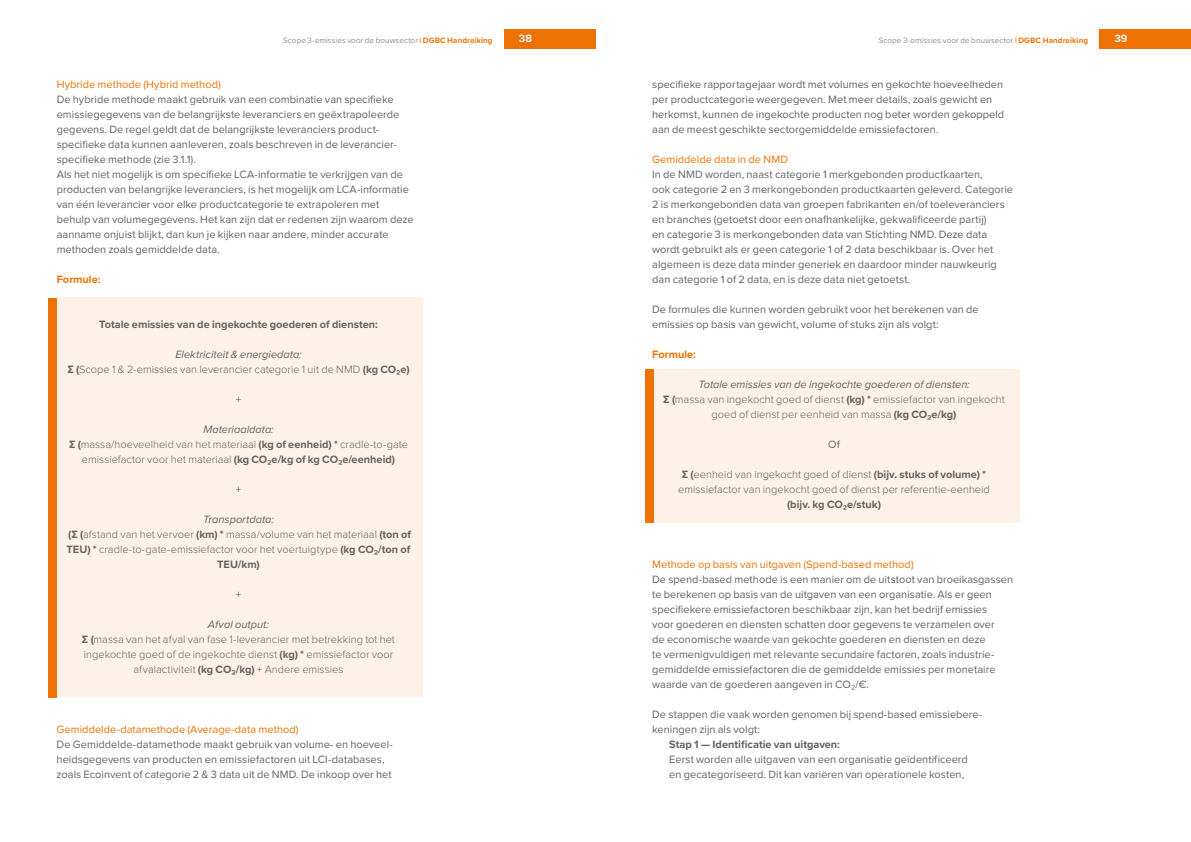
<style>
.page{position:relative;width:1191px;height:842px;background:#fff}
.page>*{position:absolute;margin:0;border:0;box-sizing:border-box;transform-origin:0 0}
.t1{font:11px/15px "Proxima Nova";letter-spacing:.005em;color:#646363}
.t2{font:300 11px/15px "Proxima Nova";color:#646363;text-align:center}
.t3{font:11px "Proxima Nova";letter-spacing:.005em;color:#ee7203}
.t4{font:700 11px "Proxima Nova";color:#646363}
.t5{font:700 11px "Proxima Nova";color:#ee7203}
.t6{font:700 11px "Proxima Nova";color:#f1f1f1}
.t7{font:300 8px "Proxima Nova";letter-spacing:.015em;color:#646363}
.s1{font-weight:700;color:#ee7203}
.s2{font-weight:400;font-style:italic}
.s3{font-weight:700}
</style>
<div class="page">
<div style="left:57px;top:298px;width:365px;height:399px;background:#fef2e8"></div>
<div style="left:48px;top:298px;width:9px;height:399px;background:#ee7203"></div>
<div style="left:654px;top:369px;width:365px;height:153px;background:#fef2e8"></div>
<div style="left:645px;top:369px;width:9px;height:153px;background:#ee7203"></div>
<div style="left:503px;top:29px;width:92px;height:20px;background:#ee7203"></div>
<div style="left:1099px;top:29px;width:92px;height:20px;background:#ee7203"></div>
<p class="t7" style="left:283px;top:36px;width:211px">Scope 3-emissies voor de bouwsector <span class="s1">| DGBC Handreiking</span></p>
<p class="t6" style="left:519px;top:30px;width:15px">38</p>
<p class="t7" style="left:878px;top:36px;width:211px">Scope 3-emissies voor de bouwsector <span class="s1">| DGBC Handreiking</span></p>
<p class="t6" style="left:1114px;top:30px;width:15px">39</p>
<p class="t3" style="left:57px;top:76px;width:166px">Hybride methode (Hybrid method)</p>
<p class="t1" style="left:57px;top:91px;width:358px">De hybride methode maakt gebruik van een combinatie van specifieke emissiegegevens van de belangrijkste leveranciers en geëxtrapoleerde gegevens. De regel geldt dat de belangrijkste leveranciers product&shy;specifieke data kunnen aanleveren, zoals beschreven in de leverancier&shy;specifieke methode (zie 3.1.1).<br>Als het niet mogelijk is om specifieke LCA-informatie te verkrijgen van de producten van belangrijke leveranciers, is het mogelijk om LCA-informatie van één leverancier voor elke productcategorie te extrapoleren met behulp van volumegegevens. Het kan zijn dat er redenen zijn waarom deze aanname onjuist blijkt, dan kun je kijken naar andere, minder accurate methoden zoals gemiddelde data.</p>
<p class="t5" style="left:57px;top:271px;width:45px">Formule:</p>
<p class="t4" style="left:99px;top:316px;width:280px">Totale emissies van de ingekochte goederen of diensten:</p>
<p class="t2" style="left:67px;top:347px;width:344px"><span class="s2">Elektriciteit &amp; energiedata:<br></span><span class="s3">Σ (</span>Scope 1 &amp; 2-emissies van leverancier categorie 1 uit de NMD <span class="s3">(kg CO₂e)</span></p>
<p class="t1" style="left:236px;top:391px;width:7px">+</p>
<p class="t2" style="left:69px;top:422px;width:340px"><span class="s2">Materiaaldata:<br></span><span class="s3">Σ (</span>massa/hoeveelheid van het materiaal <span class="s3">(kg of eenheid) *</span> cradle-to-gate emissiefactor voor het materiaal <span class="s3">(kg CO₂e/kg of kg CO₂e/eenheid)</span></p>
<p class="t1" style="left:236px;top:481px;width:7px">+</p>
<p class="t2" style="left:67px;top:512px;width:346px"><span class="s2">Transportdata:<br></span><span class="s3">(Σ (</span>afstand van het vervoer <span class="s3">(km) *</span> massa/volume van het materiaal <span class="s3">(ton of TEU) *</span> cradle-to-gate-emissiefactor voor het voertuigtype <span class="s3">(kg CO₂/ton of TEU/km)</span></p>
<p class="t1" style="left:236px;top:586px;width:7px">+</p>
<p class="t2" style="left:82px;top:617px;width:314px"><span class="s2">Afval output:<br></span><span class="s3">Σ (</span>massa van het afval van fase 1-leverancier met betrekking tot het ingekochte goed of de ingekochte dienst <span class="s3">(kg) *</span> emissiefactor voor afvalactiviteit <span class="s3">(kg CO₂/kg)</span> + Andere emissies</p>
<p class="t3" style="left:57px;top:721px;width:243px">Gemiddelde-datamethode (Average-data method)</p>
<p class="t1" style="left:57px;top:736px;width:337px">De Gemiddelde-datamethode maakt gebruik van volume- en hoeveel&shy;heidsgegevens van producten en emissiefactoren uit LCI-databases, zoals Ecoinvent of categorie 2 &amp; 3 data uit de NMD. De inkoop over het</p>
<p class="t1" style="left:652px;top:76px;width:353px">specifieke rapportagejaar wordt met volumes en gekochte hoeveelheden per productcategorie weergegeven. Met meer details, zoals gewicht en herkomst, kunnen de ingekochte producten nog beter worden gekoppeld aan de meest geschikte sectorgemiddelde emissiefactoren.</p>
<p class="t3" style="left:652px;top:151px;width:137px">Gemiddelde data in de NMD</p>
<p class="t1" style="left:652px;top:166px;width:362px">In de NMD worden, naast categorie 1 merkgebonden productkaarten,<br>ook categorie 2 en 3 merkongebonden productkaarten geleverd. Categorie 2 is merkongebonden data van groepen fabrikanten en/of toeleveranciers en branches (getoetst door een onafhankelijke, gekwalificeerde partij)<br>en categorie 3 is merkongebonden data van Stichting NMD. Deze data wordt gebruikt als er geen categorie 1 of 2 data beschikbaar is. Over het algemeen is deze data minder generiek en daardoor minder nauwkeurig dan categorie 1 of 2 data, en is deze data niet getoetst.</p>
<p class="t1" style="left:652px;top:301px;width:328px">De formules die kunnen worden gebruikt voor het berekenen van de emissies op basis van gewicht, volume of stuks zijn als volgt:</p>
<p class="t5" style="left:652px;top:346px;width:45px">Formule:</p>
<p class="t2" style="left:663px;top:377px;width:343px"><span class="s2">Totale emissies van de ingekochte goederen of diensten:<br></span><span class="s3">Σ (</span>massa van ingekocht goed of dienst <span class="s3">(kg) *</span> emissiefactor van ingekocht goed of dienst per eenheid van massa <span class="s3">(kg CO₂e/kg)</span></p>
<p class="t1" style="left:828px;top:436px;width:13px">Of</p>
<p class="t2" style="left:678px;top:467px;width:313px"><span class="s3">Σ (</span>eenheid van ingekocht goed of dienst <span class="s3">(bijv. stuks of volume) * </span>emissiefactor van ingekocht goed of dienst per referentie-eenheid</p>
<p class="t4" style="left:787px;top:496px;width:95px">(bijv. kg CO₂e/stuk)</p>
<p class="t3" style="left:652px;top:556px;width:263px">Methode op basis van uitgaven (Spend-based method)</p>
<p class="t1" style="left:652px;top:571px;width:362px">De spend-based methode is een manier om de uitstoot van broeikasgassen te berekenen op basis van de uitgaven van een organisatie. Als er geen specifiekere emissiefactoren beschikbaar zijn, kan het bedrijf emissies<br>voor goederen en diensten schatten door gegevens te verzamelen over<br>de economische waarde van gekochte goederen en diensten en deze<br>te vermenigvuldigen met relevante secundaire factoren, zoals industrie&shy;gemiddelde emissiefactoren die de gemiddelde emissies per monetaire waarde van de goederen aangeven in CO₂/€.</p>
<p class="t1" style="left:652px;top:706px;width:331px">De stappen die vaak worden genomen bij spend-based emissiebere&shy;keningen zijn als volgt:</p>
<p class="t4" style="left:669px;top:736px;width:172px">Stap 1 — Identificatie van uitgaven:</p>
<p class="t1" style="left:669px;top:751px;width:300px">Eerst worden alle uitgaven van een organisatie geïdentificeerd en gecategoriseerd. Dit kan variëren van operationele kosten,</p>
</div>
